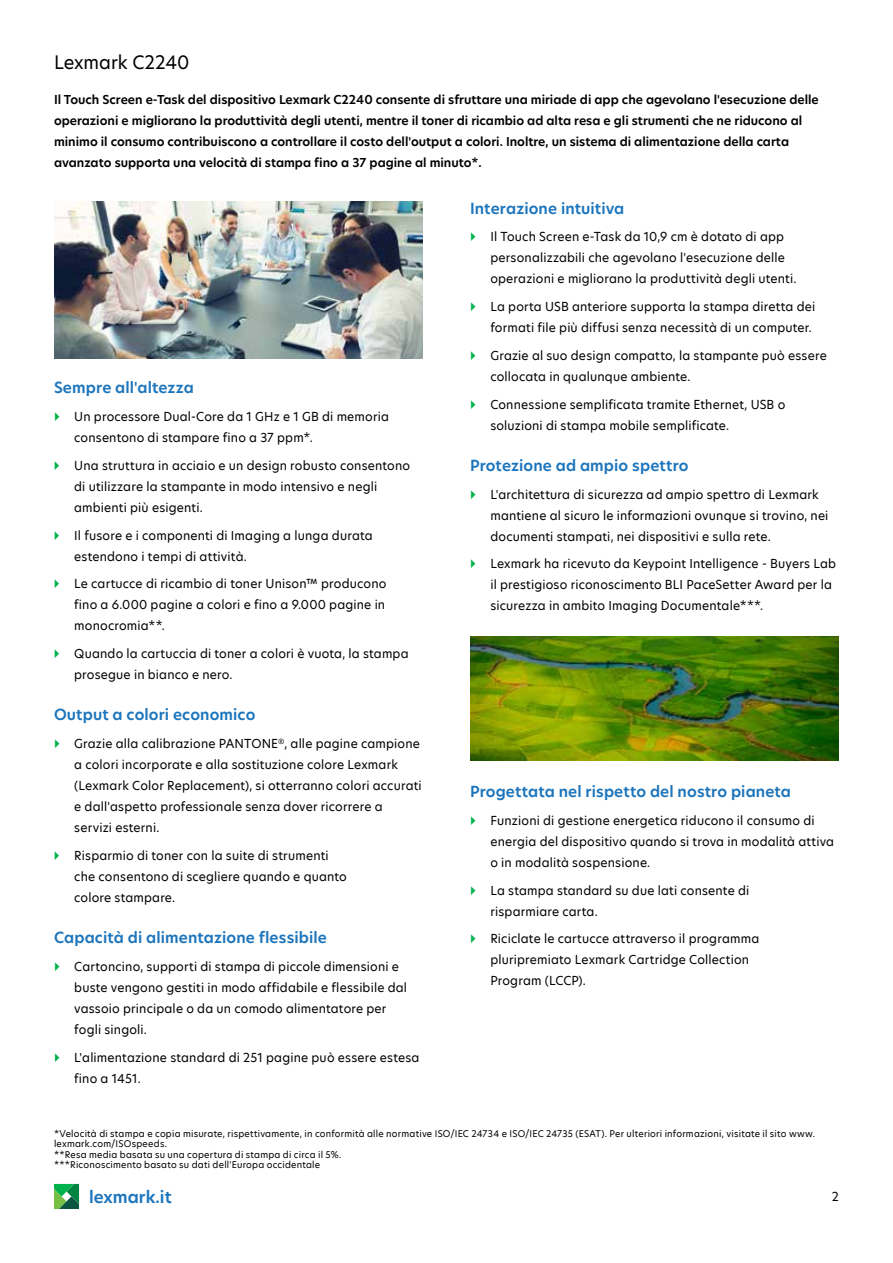
<style>
.page{position:relative;width:893px;height:1263px;background:#fff}
.page>*{position:absolute;margin:0;border:0;box-sizing:border-box;transform-origin:0 0}
.t1{font:18px "TP Hero";color:#000}
.t2{font:600 16.5px "TP Hero";color:#1c75bc}
.t3{font:600 15px "TP Hero";letter-spacing:.01em;color:#1c75bc}
.t4{font:12px/21px "TP Hero";letter-spacing:.015em;color:#000}
.t5{font:600 12px/21px "TP Hero";color:#000}
.t6{font:9px/10.5px "TP Hero";letter-spacing:.025em;color:#000}
</style>
<div class="page">
<svg style="left:54px;top:1184px;width:25px;height:25px"></svg>
<img style="left:54px;top:201px;width:369px;height:157px">
<img style="left:470px;top:637px;width:369px;height:124px">
<h1 class="t1" style="left:54px;top:50px;width:137px">Lexmark C2240</h1>
<p class="t5" style="left:54px;top:89px;width:766px">Il Touch Screen e-Task del dispositivo Lexmark C2240 consente di sfruttare una miriade di app che agevolano l'esecuzione delle operazioni e migliorano la produttività degli utenti, mentre il toner di ricambio ad alta resa e gli strumenti che ne riducono al minimo il consumo contribuiscono a controllare il costo dell'output a colori. Inoltre, un sistema di alimentazione della carta avanzato supporta una velocità di stampa fino a 37 pagine al minuto*.</p>
<p class="t3" style="left:54px;top:378px;width:141px">Sempre all'altezza</p>
<p class="t4" style="left:74px;top:406px;width:316px">Un processore Dual-Core da 1 GHz e 1 GB di memoria consentono di stampare fino a 37 ppm*.</p>
<p class="t4" style="left:74px;top:455px;width:337px">Una struttura in acciaio e un design robusto consentono di utilizzare la stampante in modo intensivo e negli ambienti più esigenti.</p>
<p class="t4" style="left:74px;top:524px;width:300px">Il fusore e i componenti di Imaging a lunga durata estendono i tempi di attività.</p>
<p class="t4" style="left:74px;top:573px;width:314px;text-align:justify">Le cartucce di ricambio di toner Unison™ producono fino a 6.000 pagine a colori e fino a 9.000 pagine in monocromia**.</p>
<p class="t4" style="left:74px;top:643px;width:336px">Quando la cartuccia di toner a colori è vuota, la stampa prosegue in bianco e nero.</p>
<p class="t3" style="left:54px;top:705px;width:203px">Output a colori economico</p>
<p class="t4" style="left:74px;top:733px;width:349px">Grazie alla calibrazione PANTONE<sup>®</sup>, alle pagine campione a colori incorporate e alla sostituzione colore Lexmark (Lexmark Color Replacement), si otterranno colori accurati e dall'aspetto professionale senza dover ricorrere a servizi esterni.</p>
<p class="t4" style="left:74px;top:845px;width:274px">Risparmio di toner con la suite di strumenti che consentono di scegliere quando e quanto colore stampare.</p>
<p class="t3" style="left:54px;top:927px;width:274px">Capacità di alimentazione flessibile</p>
<p class="t4" style="left:74px;top:956px;width:334px">Cartoncino, supporti di stampa di piccole dimensioni e buste vengono gestiti in modo affidabile e flessibile dal vassoio principale o da un comodo alimentatore per fogli singoli.</p>
<p class="t4" style="left:74px;top:1046px;width:347px">L'alimentazione standard di 251 pagine può essere estesa fino a 1451.</p>
<p class="t3" style="left:470px;top:198px;width:156px">Interazione intuitiva</p>
<p class="t4" style="left:490px;top:226px;width:308px">Il Touch Screen e-Task da 10,9 cm è dotato di app personalizzabili che agevolano l'esecuzione delle operazioni e migliorano la produttività degli utenti.</p>
<p class="t4" style="left:490px;top:296px;width:326px">La porta USB anteriore supporta la stampa diretta dei formati file più diffusi senza necessità di un computer.</p>
<p class="t4" style="left:490px;top:345px;width:338px">Grazie al suo design compatto, la stampante può essere collocata in qualunque ambiente.</p>
<p class="t4" style="left:490px;top:393px;width:297px">Connessione semplificata tramite Ethernet, USB o soluzioni di stampa mobile semplificate.</p>
<p class="t3" style="left:470px;top:455px;width:220px">Protezione ad ampio spettro</p>
<p class="t4" style="left:490px;top:483px;width:340px">L'architettura di sicurezza ad ampio spettro di Lexmark mantiene al sicuro le informazioni ovunque si trovino, nei documenti stampati, nei dispositivi e sulla rete.</p>
<p class="t4" style="left:490px;top:553px;width:347px">Lexmark ha ricevuto da Keypoint Intelligence - Buyers Lab il prestigioso riconoscimento BLI PaceSetter Award per la sicurezza in ambito Imaging Documentale***.</p>
<p class="t3" style="left:470px;top:781px;width:322px">Progettata nel rispetto del nostro pianeta</p>
<p class="t4" style="left:490px;top:810px;width:345px">Funzioni di gestione energetica riducono il consumo di energia del dispositivo quando si trova in modalità attiva o in modalità sospensione.</p>
<p class="t4" style="left:490px;top:879px;width:260px">La stampa standard su due lati consente di risparmiare carta.</p>
<p class="t4" style="left:490px;top:928px;width:270px">Riciclate le cartucce attraverso il programma pluripremiato Lexmark Cartridge Collection<br>Program (LCCP).</p>
<p class="t6" style="left:54px;top:1128px;width:763px">*Velocità di stampa e copia misurate, rispettivamente, in conformità alle normative ISO/IEC 24734 e ISO/IEC 24735 (ESAT). Per ulteriori informazioni, visitate il sito www. lexmark.com/ISOspeeds.<br>**Resa media basata su una copertura di stampa di circa il 5%.<br>***Riconoscimento basato su dati dell'Europa occidentale</p>
<h2 class="t2" style="left:89px;top:1186px;width:84px">lexmark.it</h2>
<p class="t4" style="left:832px;top:1186px;width:9px">2</p>
</div>
